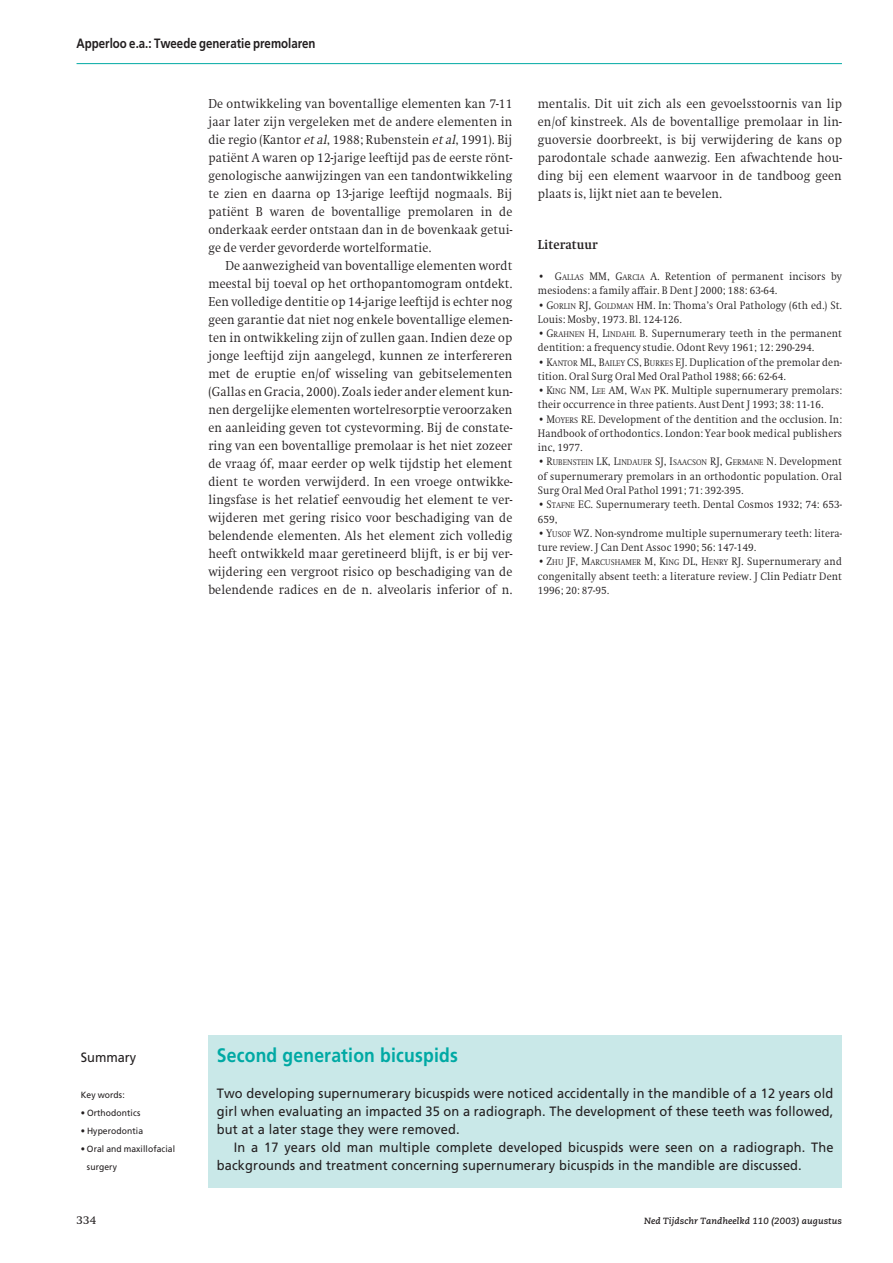
<style>
.page{position:relative;width:893px;height:1263px;background:#fff}
.page>*{position:absolute;margin:0;border:0;box-sizing:border-box;transform-origin:0 0}
.t1{font:700 19.5px "Frutiger";letter-spacing:.01em;color:#00a9a4;scale:.9 1}
.t2{font:300 13.5px/18px "Swift";letter-spacing:.01em;color:#231f20;text-align:justify;scale:.92 1}
.t3{font:13.5px/18px "Frutiger";letter-spacing:.01em;color:#231f20;text-align:justify;scale:.95 1}
.t4{font:700 13.5px "Frutiger";color:#231f20;scale:.85 1}
.t5{font:700 13.5px "Swift";letter-spacing:.01em;color:#231f20;scale:.92 1}
.t6{font:12px "Swift";color:#231f20}
.t7{font:300 11.25px/14.2px "Swift";letter-spacing:.01em;color:#231f20;scale:.92 1}
.t8{font:9px/18px "Frutiger";letter-spacing:.01em;color:#231f20;scale:.95 1}
.t9{font:italic 700 9px "Caecilia";letter-spacing:.01em;color:#231f20}
.t10{font:300 8.4px "Swift";letter-spacing:.015em;color:#231f20;scale:.92 1}
.s1{font-style:italic}
.s2{font-size:8.4px}
.s3{font-size:11.25px}
</style>
<div class="page">
<hr style="left:77px;top:63px;width:765px;height:1px;background:#00a9a4">
<div style="left:208px;top:1036px;width:634px;height:152px;background:#c9e8e8"></div>
<p class="t4" style="left:77px;top:38px;width:283px">Apperloo e.a.: Tweede generatie premolaren</p>
<p class="t2" style="left:208px;top:95px;width:332px">De ontwikkeling van boventallige elementen kan 7-11 jaar later zijn vergeleken met de andere elementen in die regio (Kantor <span class="s1">et al</span>, 1988; Rubenstein <span class="s1">et al</span>, 1991). Bij patiënt A waren op 12-jarige leeftijd pas de eerste rönt&shy;genologische aanwijzingen van een tandontwikkeling te zien en daarna op 13-jarige leeftijd nogmaals. Bij patiënt B waren de boventallige premolaren in de onderkaak eerder ontstaan dan in de bovenkaak getui&shy;ge de verder gevorderde wortelformatie.</p>
<p class="t2" style="left:208px;top:257px;width:332px;text-indent:17px">De aanwezigheid van boventallige elementen wordt meestal bij toeval op het orthopantomogram ontdekt.<br>Een volledige dentitie op 14-jarige leeftijd is echter nog geen garantie dat niet nog enkele boventallige elemen&shy;ten in ontwikkeling zijn of zullen gaan. Indien deze op jonge leeftijd zijn aangelegd, kunnen ze interfereren met de eruptie en/of wisseling van gebitselementen (Gallas en Gracia, 2000). Zoals ieder ander element kun&shy;nen dergelijke elementen wortelresorptie veroorzaken en aanleiding geven tot cystevorming. Bij de constate&shy;ring van een boventallige premolaar is het niet zozeer de vraag óf, maar eerder op welk tijdstip het element dient te worden verwijderd. In een vroege ontwikke&shy;lingsfase is het relatief eenvoudig het element te ver&shy;wijderen met gering risico voor beschadiging van de belendende elementen. Als het element zich volledig heeft ontwikkeld maar geretineerd blijft, is er bij ver&shy;wijdering een vergroot risico op beschadiging van de belendende radices en de n. alveolaris inferior of n.</p>
<p class="t2" style="left:538px;top:95px;width:332px">mentalis. Dit uit zich als een gevoelsstoornis van lip en/of kinstreek. Als de boventallige premolaar in lin&shy;guoversie doorbreekt, is bij verwijdering de kans op parodontale schade aanwezig. Een afwachtende hou&shy;ding bij een element waarvoor in de tandboog geen plaats is, lijkt niet aan te bevelen.</p>
<p class="t5" style="left:538px;top:240px;width:66px">Literatuur</p>
<p class="t7" style="left:538px;top:270px;width:332px">• G<span class="s2">ALLAS</span> MM, G<span class="s2">ARCIA</span> A. Retention of permanent incisors by mesiodens: a family affair. B Dent J 2000; 188: 63-64.</p>
<p class="t7" style="left:538px;top:299px;width:332px">•G<span class="s2">ORLIN</span> RJ, G<span class="s2">OLDMAN</span> HM. In: Thoma’s Oral Pathology (6th ed.) St.<br>Louis: Mosby, 1973. Bl. 124-126.</p>
<p class="t7" style="left:538px;top:327px;width:332px">•G<span class="s2">RAHNEN</span> H, L<span class="s2">INDAHL</span> B. Supernumerary teeth in the permanent dentition: a frequency studie. Odont Revy 1961; 12: 290-294.</p>
<p class="t7" style="left:538px;top:356px;width:332px">•K<span class="s2">ANTOR</span> ML, B<span class="s2">AILEY</span> CS, B<span class="s2">URKES</span> EJ. Duplication of the premolar den&shy;tition. Oral Surg Oral Med Oral Pathol 1988; 66: 62-64.</p>
<p class="t7" style="left:538px;top:384px;width:332px">•K<span class="s2">ING</span> NM, L<span class="s2">EE</span> AM, W<span class="s2">AN</span> PK. Multiple supernumerary premolars: their occurrence in three patients. Aust Dent J 1993; 38: 11-16.</p>
<p class="t7" style="left:538px;top:413px;width:332px;text-align:justify">•M<span class="s2">OYERS</span> RE. Development of the dentition and the occlusion. In:<br>Handbook of orthodontics. London: Year book medical publishers inc, 1977.</p>
<p class="t10" style="left:538px;top:459px;width:332px"><span class="s3">•R</span>UBENSTEIN <span class="s3">LK, L</span>INDAUER <span class="s3">SJ, I</span>SAACSON <span class="s3">RJ, G</span>ERMANE <span class="s3">N. Development</span></p>
<p class="t7" style="left:538px;top:470px;width:332px">of supernumerary premolars in an orthodontic population. Oral<br>Surg Oral Med Oral Pathol 1991; 71: 392-395.</p>
<p class="t7" style="left:538px;top:498px;width:332px">•S<span class="s2">TAFNE</span> EC. Supernumerary teeth. Dental Cosmos 1932; 74: 653-<br>659,</p>
<p class="t7" style="left:538px;top:527px;width:332px">•Y<span class="s2">USOF</span> WZ. Non-syndrome multiple supernumerary teeth: litera&shy;ture review. J Can Dent Assoc 1990; 56: 147-149.</p>
<p class="t7" style="left:538px;top:555px;width:332px;text-align:justify">•Z<span class="s2">HU</span> JF, M<span class="s2">ARCUSHAMER</span> M, K<span class="s2">ING</span> DL, H<span class="s2">ENRY</span> RJ. Supernumerary and congenitally absent teeth: a literature review. J Clin Pediatr Dent 1996; 20: 87-95.</p>
<p class="t3" style="left:81px;top:1049px;width:60px">Summary</p>
<p class="t8" style="left:81px;top:1086px;width:48px">Key words:</p>
<p class="t8" style="left:81px;top:1104px;width:64px">• Orthodontics</p>
<p class="t8" style="left:81px;top:1122px;width:67px">• Hyperodontia</p>
<p class="t8" style="left:87px;top:1140px;width:94px;text-indent:-6px">• Oral and maxillofacial surgery</p>
<h1 class="t1" style="left:217px;top:1047px;width:269px">Second generation bicuspids</h1>
<p class="t3" style="left:217px;top:1085px;width:651px">Two developing supernumerary bicuspids were noticed accidentally in the mandible of a 12 years old girl when evaluating an impacted 35 on a radiograph. The development of these teeth was followed, but at a later stage they were removed.</p>
<p class="t3" style="left:217px;top:1139px;width:651px;text-indent:17px">In a 17 years old man multiple complete developed bicuspids were seen on a radiograph. The backgrounds and treatment concerning supernumerary bicuspids in the mandible are discussed.</p>
<p class="t6" style="left:77px;top:1215px;width:21px">334</p>
<p class="t9" style="left:644px;top:1217px;width:199px">Ned Tijdschr Tandheelkd 110 (2003) augustus</p>
</div>
